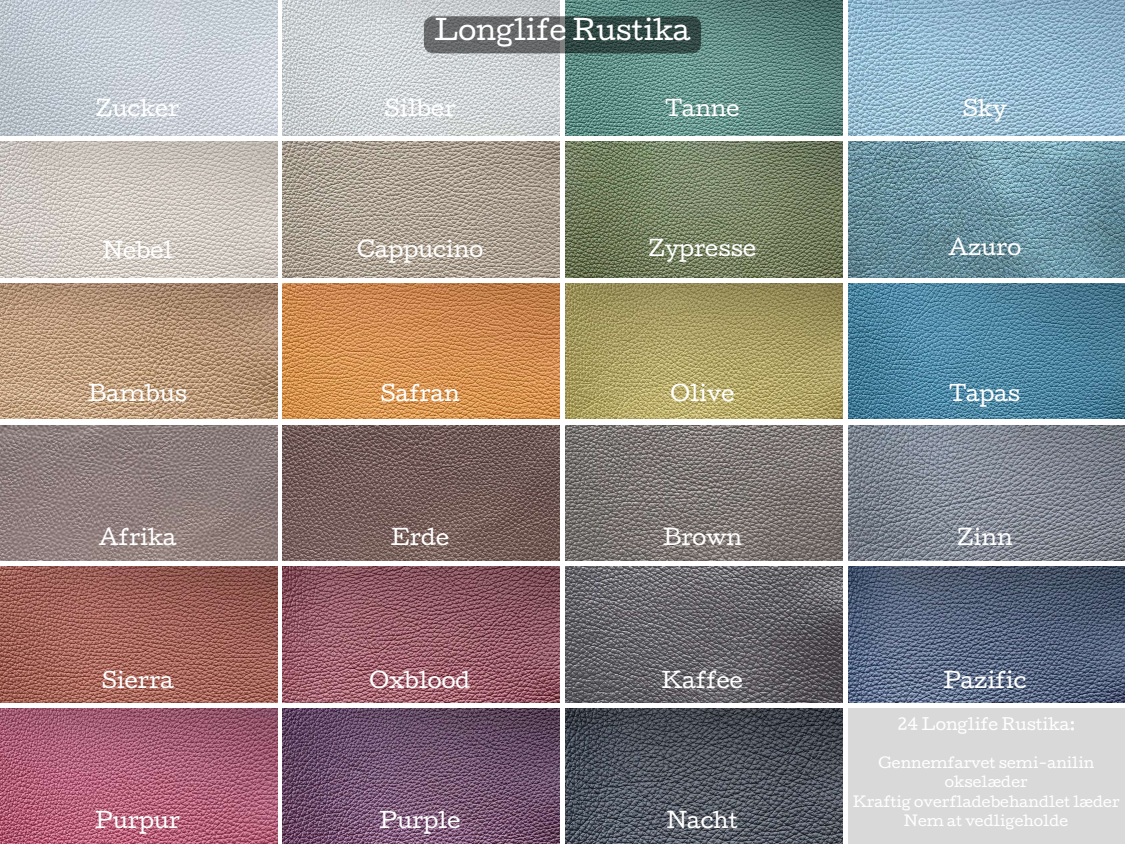
<style>
.page{position:relative;width:1125px;height:844px;background:#fff}
.page>*{position:absolute;margin:0;border:0;box-sizing:border-box;transform-origin:0 0}
.t1{font:26.62px "Cutive";color:#fff}
.t2{font:20.62px "Cutive";color:#fff}
.t3{font:15.38px "Cutive";color:#fff}
.t4{font:13.88px/19.1px "Cutive";color:#fff;text-align:center}
</style>
<div class="page">
<img style="left:848px;top:141px;width:277px;height:136px">
<img style="left:0;top:0;width:277px;height:136px">
<img style="left:283px;top:0;width:277px;height:136px">
<img style="left:0;top:141px;width:277px;height:136px">
<img style="left:283px;top:141px;width:277px;height:136px">
<img style="left:0;top:283px;width:277px;height:135px">
<img style="left:283px;top:283px;width:277px;height:135px">
<img style="left:565px;top:0;width:278px;height:136px">
<img style="left:565px;top:283px;width:278px;height:135px">
<img style="left:565px;top:141px;width:278px;height:136px">
<img style="left:848px;top:283px;width:277px;height:135px">
<img style="left:848px;top:0;width:277px;height:136px">
<div style="left:848px;top:708px;width:277px;height:136px;background:#d9d9d9"></div>
<img style="left:283px;top:425px;width:277px;height:136px">
<img style="left:0;top:425px;width:277px;height:136px">
<img style="left:0;top:566px;width:277px;height:136px">
<img style="left:283px;top:708px;width:277px;height:136px">
<img style="left:283px;top:566px;width:277px;height:136px">
<img style="left:0;top:708px;width:277px;height:136px">
<img style="left:848px;top:566px;width:277px;height:136px">
<img style="left:565px;top:708px;width:278px;height:136px">
<img style="left:565px;top:566px;width:278px;height:136px">
<img style="left:565px;top:425px;width:278px;height:136px">
<img style="left:848px;top:425px;width:277px;height:136px">
<div style="left:424px;top:16px;width:277px;height:37px;background:#000;border-radius:9px;opacity:.5"></div>
<p class="t1" style="left:435px;top:21px;width:257px">Longlife Rustika</p>
<p class="t2" style="left:96px;top:101px;width:85px">Zucker</p>
<p class="t2" style="left:385px;top:101px;width:72px">Silber</p>
<p class="t2" style="left:665px;top:101px;width:76px">Tanne</p>
<p class="t2" style="left:963px;top:101px;width:46px">Sky</p>
<p class="t2" style="left:103px;top:244px;width:72px">Nebel</p>
<p class="t2" style="left:357px;top:242px;width:128px">Cappucino</p>
<p class="t2" style="left:649px;top:241px;width:109px">Zypresse</p>
<p class="t2" style="left:948px;top:240px;width:74px">Azuro</p>
<p class="t2" style="left:88px;top:386px;width:100px">Bambus</p>
<p class="t2" style="left:381px;top:386px;width:81px">Safran</p>
<p class="t2" style="left:670px;top:386px;width:65px">Olive</p>
<p class="t2" style="left:949px;top:386px;width:72px">Tapas</p>
<p class="t2" style="left:99px;top:530px;width:79px">Afrika</p>
<p class="t2" style="left:391px;top:530px;width:60px">Erde</p>
<p class="t2" style="left:663px;top:530px;width:80px">Brown</p>
<p class="t2" style="left:957px;top:530px;width:57px">Zinn</p>
<p class="t2" style="left:102px;top:672px;width:74px">Sierra</p>
<p class="t2" style="left:370px;top:672px;width:102px">Oxblood</p>
<p class="t2" style="left:662px;top:672px;width:83px">Kaffee</p>
<p class="t2" style="left:943px;top:672px;width:84px">Pazific</p>
<p class="t2" style="left:95px;top:813px;width:86px">Purpur</p>
<p class="t2" style="left:380px;top:813px;width:82px">Purple</p>
<p class="t2" style="left:667px;top:813px;width:72px">Nacht</p>
<p class="t3" style="left:898px;top:718px;width:179px">24 Longlife Rustika:</p>
<p class="t4" style="left:853px;top:756px;width:268px">Gennemfarvet semi-anilin okselæder<br>Kraftig overfladebehandlet læder<br>Nem at vedligeholde</p>
</div>
